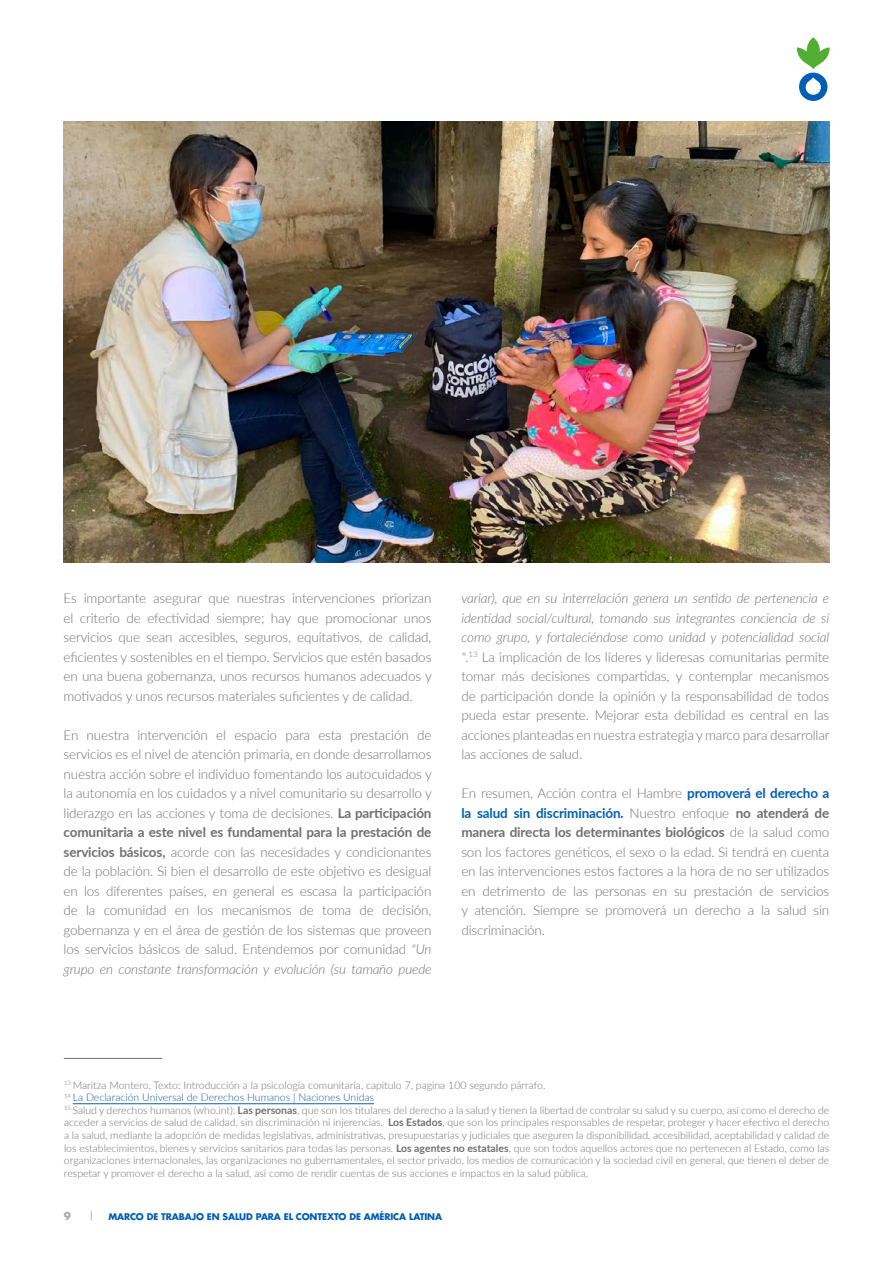
<style>
.page{position:relative;width:893px;height:1263px;background:#fff}
.page>*{position:absolute;margin:0;border:0;box-sizing:border-box;transform-origin:0 0}
.t1{font:300 13.5px/19.5px "Lato";letter-spacing:-.01em;color:#707070;text-align:justify}
.t2{font:300 10.5px/12.6px "Lato";color:#707070}
.t3{font:700 10.5px "Futura LT Pro";color:#a9a9a9}
.t4{font:700 9px "Futura LT Pro";letter-spacing:-.01em;color:#005eb5}
.s1{font-weight:700}
.s2{font-style:italic}
.s3{font-weight:700;color:#005eb5}
.s4{color:#175d9e}
</style>
<div class="page">
<svg style="left:797px;top:37px;width:33px;height:64px"></svg>
<hr style="left:64px;top:1058px;width:98px;height:1px;background:#707070">
<hr style="left:73px;top:1103px;width:301px;height:1px;background:#175d9e">
<img style="left:63px;top:122px;width:766px;height:441px">
<p class="t1" style="left:64px;top:588px;width:370px">Es importante asegurar que nuestras intervenciones priorizan el criterio de efectividad siempre; hay que promocionar unos servicios que sean accesibles, seguros, equitativos, de calidad, eficientes y sostenibles en el tiempo. Servicios que estén basados en una buena gobernanza, unos recursos humanos adecuados y motivados y unos recursos materiales suficientes y de calidad.</p>
<p class="t1" style="left:64px;top:725px;width:370px">En nuestra intervención el espacio para esta prestación de servicios es el nivel de atención primaria, en donde desarrollamos nuestra acción sobre el individuo fomentando los autocuidados y la autonomía en los cuidados y a nivel comunitario su desarrollo y liderazgo en las acciones y toma de decisiones. <span class="s1">La participación comunitaria a este nivel es fundamental para la prestación de servicios básicos,</span> acorde con las necesidades y condicionantes de la población. Si bien el desarrollo de este objetivo es desigual en los diferentes países, en general es escasa la participación de la comunidad en los mecanismos de toma de decisión, gobernanza y en el área de gestión de los sistemas que proveen los servicios básicos de salud. Entendemos por comunidad <span class="s2">"Un grupo en constante transformación y evolución (su tamaño puede</span></p>
<p class="t1" style="left:461px;top:588px;width:370px"><span class="s2">variar), que en su interrelación genera un sentido de pertenencia e identidad social/cultural, tomando sus integrantes conciencia de sí como grupo, y fortaleciéndose como unidad y potencialidad social "</span>.<sup>13</sup> La implicación de los líderes y lideresas comunitarias permite tomar más decisiones compartidas, y contemplar mecanismos de participación donde la opinión y la responsabilidad de todos pueda estar presente. Mejorar esta debilidad es central en las acciones planteadas en nuestra estrategia y marco para desarrollar las acciones de salud.</p>
<p class="t1" style="left:461px;top:783px;width:370px">En resumen, Acción contra el Hambre <span class="s3">promoverá el derecho a la salud sin discriminación.</span> Nuestro enfoque <span class="s1">no atenderá de manera directa los determinantes biológicos</span> de la salud como son los factores genéticos, el sexo o la edad. Si tendrá en cuenta en las intervenciones estos factores a la hora de no ser utilizados en detrimento de las personas en su prestación de servicios y atención. Siempre se promoverá un derecho a la salud sin discriminación.</p>
<p class="t2" style="left:64px;top:1078px;width:767px"><sup>13</sup> Maritza Montero, Texto: Introducción a la psicología comunitaria, capitulo 7, pagina 100 segundo párrafo.<br><sup>14</sup> <span class="s4">La Declaración Universal de Derechos Humanos | Naciones Unidas<br></span><sup>15</sup> Salud y derechos humanos (who.int): <span class="s1">Las personas</span>, que son los titulares del derecho a la salud y tienen la libertad de controlar su salud y su cuerpo, así como el derecho de acceder a servicios de salud de calidad, sin discriminación ni injerencias. <span class="s1">Los Estados</span>, que son los principales responsables de respetar, proteger y hacer efectivo el derecho a la salud, mediante la adopción de medidas legislativas, administrativas, presupuestarias y judiciales que aseguren la disponibilidad, accesibilidad, aceptabilidad y calidad de los establecimientos, bienes y servicios sanitarios para todas las personas. <span class="s1">Los agentes no estatales</span>, que son todos aquellos actores que no pertenecen al Estado, como las organizaciones internacionales, las organizaciones no gubernamentales, el sector privado, los medios de comunicación y la sociedad civil en general, que tienen el deber de respetar y promover el derecho a la salud, así como de rendir cuentas de sus acciones e impactos en la salud pública.</p>
<p class="t3" style="left:64px;top:1209px;width:9px">9</p>
<p class="t4" style="left:108px;top:1211px;width:335px">MARCO DE TRABAJO EN SALUD PARA EL CONTEXTO DE AMÉRICA LATINA</p>
</div>
